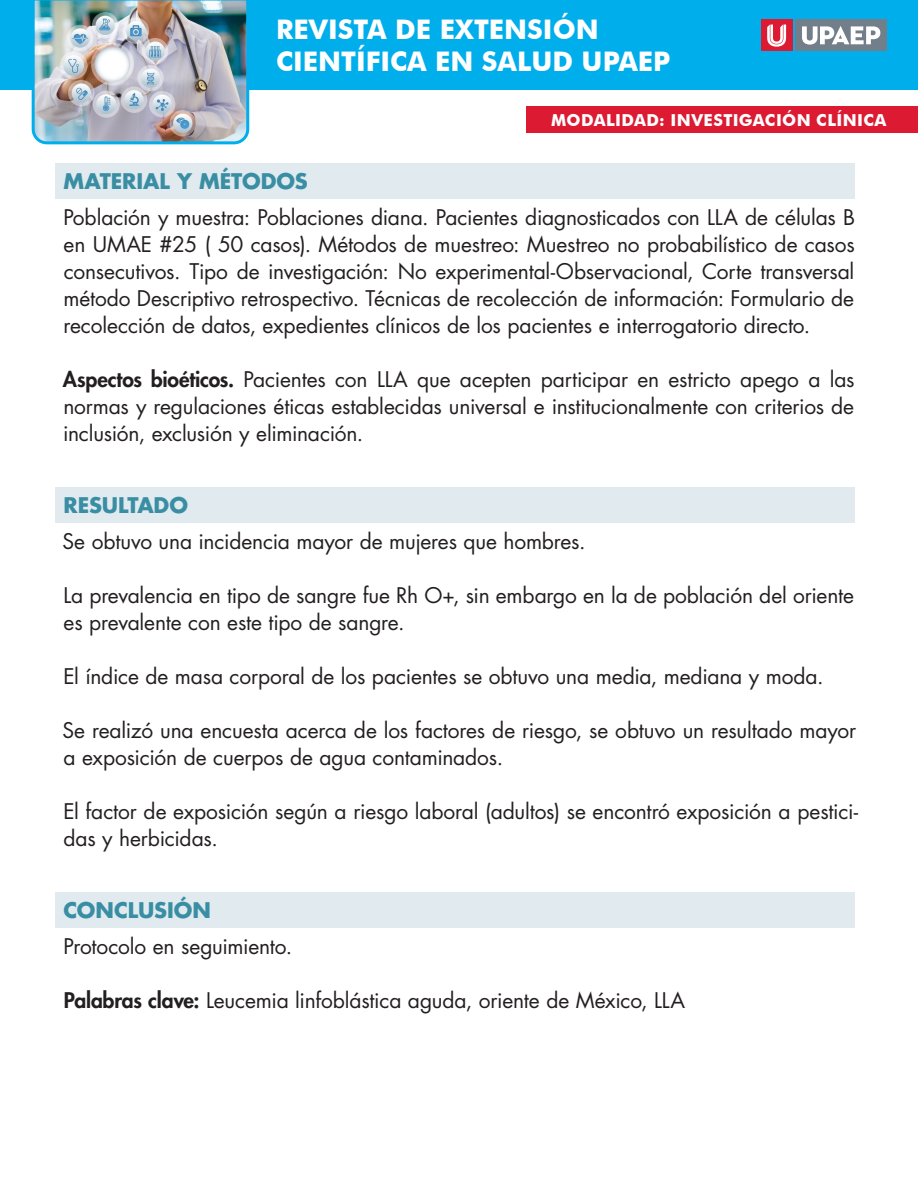
<style>
.page{position:relative;width:918px;height:1188px;background:#fff}
.page>*{position:absolute;margin:0;border:0;box-sizing:border-box;transform-origin:0 0}
.t1{font:700 27px/32.4px "Futura BT";color:#fff}
.cuerpo{font:21px/27px "Futura Std";letter-spacing:-.01em;color:#231f20}
.apartado{font:700 21px "Futura Std";letter-spacing:-.005em;color:#3a8ea3}
.t2{font:700 16.5px "Futura BT";letter-spacing:.02em;color:#fff}
.s1{font-weight:800}
</style>
<div class="page">
<div style="left:0;top:0;width:918px;height:90px;background:#00aeeb"></div>
<img style="left:31px;top:0;width:219px;height:145px">
<div style="left:796px;top:20px;width:91px;height:31px;background:#727f8a"></div>
<svg style="left:802px;top:26px;width:78px;height:19px"></svg>
<div style="left:761px;top:20px;width:31px;height:31px;background:#dc1a32"></div>
<svg style="left:767px;top:25px;width:19px;height:22px"></svg>
<div style="left:526px;top:106px;width:392px;height:27px;background:#dc1a32"></div>
<div style="left:56px;top:163px;width:799px;height:36px;background:#e0eaef"></div>
<div style="left:56px;top:487px;width:799px;height:36px;background:#e0eaef"></div>
<div style="left:56px;top:892px;width:799px;height:36px;background:#e0eaef"></div>
<p class="t1" style="left:276px;top:13px;width:396px">REVISTA DE EXTENSIÓN<br>CIENTÍFICA EN SALUD UPAEP</p>
<p class="t2" style="left:551px;top:110px;width:337px">MODALIDAD: INVESTIGACIÓN CLÍNICA</p>
<p class="apartado" style="left:63px;top:167px;width:246px">MATERIAL Y MÉTODOS</p>
<p class="cuerpo" style="left:63px;top:204px;width:793px;text-align:justify">Población y muestra: Poblaciones diana. Pacientes diagnosticados con LLA de células B en UMAE #25 ( 50 casos). Métodos de muestreo: Muestreo no probabilístico de casos consecutivos. Tipo de investigación: No experimental-Observacional, Corte transversal método Descriptivo retrospectivo. Técnicas de recolección de información: Formulario de recolección de datos, expedientes clínicos de los pacientes e interrogatorio directo.</p>
<p class="cuerpo" style="left:63px;top:366px;width:793px;text-align:justify"><span class="s1">Aspectos bioéticos.</span> Pacientes con LLA que acepten participar en estricto apego a las normas y regulaciones éticas establecidas universal e institucionalmente con criterios de inclusión, exclusión y eliminación.</p>
<p class="apartado" style="left:64px;top:491px;width:126px">RESULTADO</p>
<p class="cuerpo" style="left:63px;top:528px;width:525px">Se obtuvo una incidencia mayor de mujeres que hombres.</p>
<p class="cuerpo" style="left:63px;top:582px;width:792px">La prevalencia en tipo de sangre fue Rh O+, sin embargo en la de población del oriente es prevalente con este tipo de sangre.</p>
<p class="cuerpo" style="left:63px;top:663px;width:762px">El índice de masa corporal de los pacientes se obtuvo una media, mediana y moda.</p>
<p class="cuerpo" style="left:63px;top:717px;width:795px">Se realizó una encuesta acerca de los factores de riesgo, se obtuvo un resultado mayor a exposición de cuerpos de agua contaminados.</p>
<p class="cuerpo" style="left:63px;top:798px;width:796px">El factor de exposición según a riesgo laboral (adultos) se encontró exposición a pestici&shy;das y herbicidas.</p>
<p class="apartado" style="left:63px;top:896px;width:149px">CONCLUSIÓN</p>
<p class="cuerpo" style="left:63px;top:933px;width:230px">Protocolo en seguimiento.</p>
<p class="cuerpo" style="left:64px;top:987px;width:623px"><span class="s1">Palabras clave:</span> Leucemia linfoblástica aguda, oriente de México, LLA</p>
</div>
